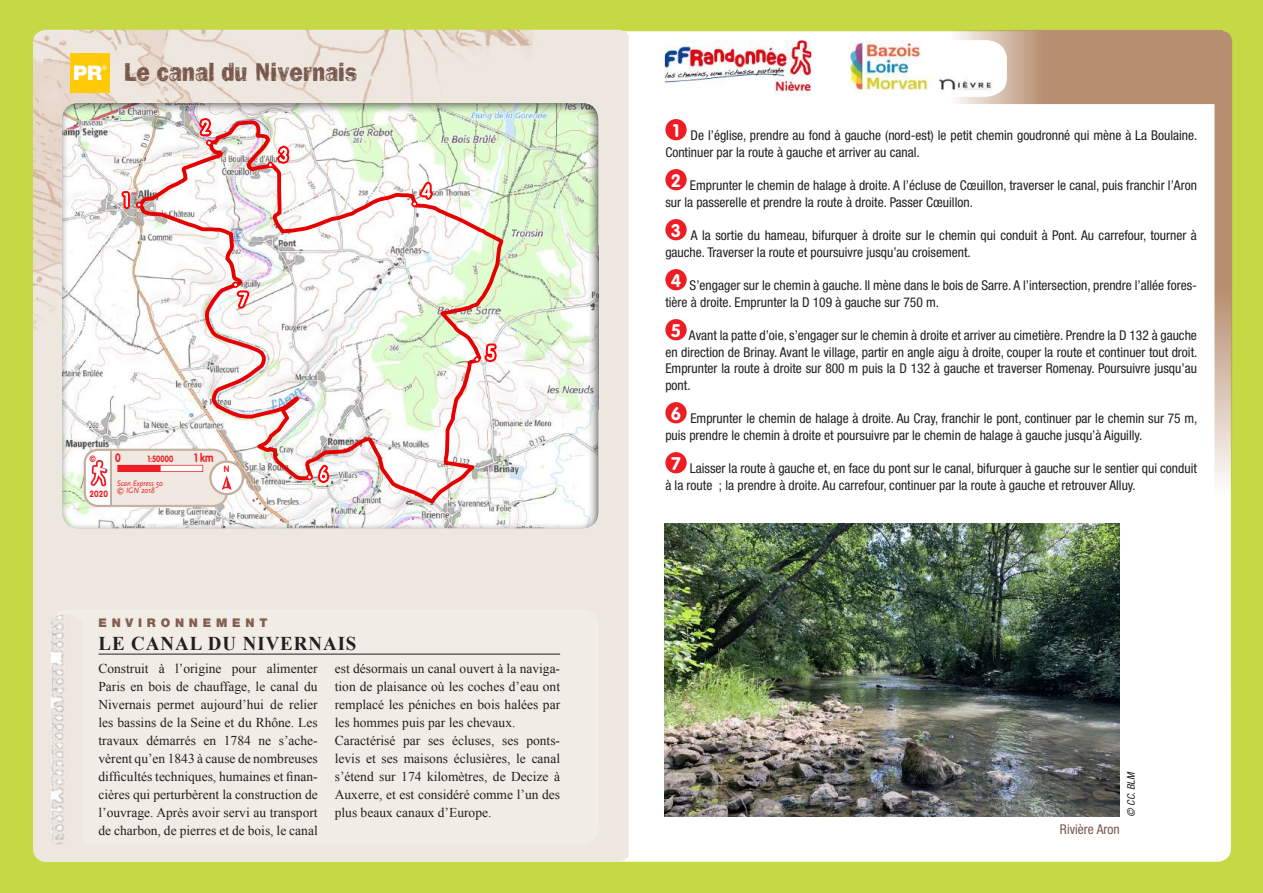
<style>
.page{position:relative;width:1263px;height:893px;background:#fff}
.page>*{position:absolute;margin:0;border:0;box-sizing:border-box;transform-origin:0 0}
.t1{font:27px "Frankie OTF";color:#78594e;scale:.83 1}
.t2{font:700 19.5px "Times New Roman";letter-spacing:.05em;color:#231f20}
.t3{font:condensed 13.5px/16.5px "Helvetica Neue LT Std";color:#231f20}
.t4{font:13.5px/18px "Times New Roman";color:#231f20;text-align:justify}
.t5{font:condensed 13.5px "Helvetica Neue LT Std";color:#78594e}
.t6{font:900 12px "Helvetica Neue LT Std";letter-spacing:.4em;color:#81604f}
.t7{font:700 12px "VAG Rounded Std";color:#ee1d23;scale:.82 1}
.t8{font:italic condensed 10.5px "Helvetica Neue LT Std";color:#231f20}
.t9{font:700 9px "VAG Rounded Std";color:#ee1d23;scale:.82 1}
.t10{font:700 9px "VAG Rounded Std";color:#ee1d23;scale:.9 1}
.t11{font:italic 8.25px/6.9px "Scala Sans";color:#ee1d23;scale:.9 1}
.t12{font:6.15px "Helvetica Neue LT Std";color:#fff}
.s1{font-family:"Helvetica Neue LT Std";font-weight:900;font-size:20.1px;color:#fff}
</style>
<div class="page">
<div style="left:0;top:0;width:631px;height:893px;background:#c4d944"></div>
<div style="left:631px;top:0;width:632px;height:893px;background:#c4d944"></div>
<div style="left:632px;top:31px;width:599px;height:831px;background:#fff"></div>
<img style="left:33px;top:30px;width:596px;height:832px">
<div style="left:665px;top:119px;width:22px;height:21px;background:#ee1d23;border-radius:50%"></div>
<div style="left:665px;top:169px;width:22px;height:21px;background:#ee1d23;border-radius:50%"></div>
<div style="left:665px;top:219px;width:22px;height:21px;background:#ee1d23;border-radius:50%"></div>
<div style="left:665px;top:269px;width:22px;height:21px;background:#ee1d23;border-radius:50%"></div>
<div style="left:665px;top:319px;width:22px;height:21px;background:#ee1d23;border-radius:50%"></div>
<div style="left:665px;top:402px;width:22px;height:21px;background:#ee1d23;border-radius:50%"></div>
<div style="left:665px;top:452px;width:22px;height:21px;background:#ee1d23;border-radius:50%"></div>
<div style="left:71px;top:54px;width:39px;height:39px;background:#feca0a"></div>
<div style="left:62px;top:102px;width:537px;height:427px;background:#231f20;opacity:.75"></div>
<svg style="left:84px;top:449px;width:160px;height:58px;background:#edd9d4"></svg>
<div style="left:51px;top:609px;width:548px;height:236px;background:#f2ece6;border-radius:18px"></div>
<hr style="left:98px;top:654px;width:462px;height:1px;background:#231f20">
<img style="left:51px;top:615px;width:18px;height:230px">
<svg style="left:653px;top:40px;width:170px;height:57px"></svg>
<img style="left:665px;top:40px;width:146px;height:57px">
<svg style="left:838px;top:30px;width:394px;height:667px;background:#f7f3ef"></svg>
<img style="left:849px;top:40px;width:147px;height:57px">
<img style="left:664px;top:523px;width:456px;height:294px">
<h1 class="t1" style="left:73px;top:56px;width:343px"><span class="s1">PR</span> Le canal du Nivernais</h1>
<p class="t12" style="left:102px;top:65px;width:6px">®</p>
<p class="t10" style="left:89px;top:453px;width:9px">©</p>
<p class="t7" style="left:115px;top:451px;width:8px">0</p>
<p class="t9" style="left:147px;top:454px;width:33px">1:50000</p>
<p class="t7" style="left:194px;top:451px;width:25px">1 km</p>
<p class="t10" style="left:90px;top:489px;width:22px">2020</p>
<p class="t11" style="left:117px;top:480px;width:53px">Scan Express 50 © IGN 2018</p>
<p class="t10" style="left:224px;top:463px;width:8px">N</p>
<p class="t6" style="left:98px;top:616px;width:170px">ENVIRONNEMENT</p>
<h2 class="t2" style="left:98px;top:630px;width:260px">LE CANAL DU NIVERNAIS</h2>
<p class="t4" style="left:98px;top:659px;width:221px">Construit à l’origine pour alimenter Paris en bois de chauffage, le canal du Nivernais permet aujourd’hui de relier les bassins de la Seine et du Rhône. Les travaux démarrés en 1784 ne s’ache&shy;vèrent qu’en 1843 à cause de nombreuses difficultés techniques, humaines et finan&shy;cières qui perturbèrent la construction de l’ouvrage. Après avoir servi au transport de charbon, de pierres et de bois, le canal</p>
<p class="t4" style="left:335px;top:659px;width:227px;text-align:left">est désormais un canal ouvert à la naviga&shy;tion de plaisance où les coches d’eau ont remplacé les péniches en bois halées par les hommes puis par les chevaux.<br>Caractérisé par ses écluses, ses ponts&shy;levis et ses maisons éclusières, le canal s’étend sur 174 kilomètres, de Decize à Auxerre, et est considéré comme l’un des plus beaux canaux d’Europe.</p>
<p class="t3" style="left:665px;top:127px;width:534px;text-indent:7px"><sup>1</sup> De l’église, prendre au fond à gauche (nord-est) le petit chemin goudronné qui mène à La Boulaine.<br>Continuer par la route à gauche et arriver au canal.</p>
<p class="t3" style="left:665px;top:177px;width:533px;text-indent:5px"><sup>2</sup> Emprunter le chemin de halage à droite. A l’écluse de Cœuillon, traverser le canal, puis franchir l’Aron sur la passerelle et prendre la route à droite. Passer Cœuillon.</p>
<p class="t3" style="left:665px;top:227px;width:533px;text-indent:5px"><sup>3</sup> A la sortie du hameau, bifurquer à droite sur le chemin qui conduit à Pont. Au carrefour, tourner à gauche. Traverser la route et poursuivre jusqu’au croisement.</p>
<p class="t3" style="left:665px;top:277px;width:533px;text-indent:5px"><sup>4</sup> S’engager sur le chemin à gauche. Il mène dans le bois de Sarre. A l’intersection, prendre l’allée fores&shy;tière à droite. Emprunter la D 109 à gauche sur 750 m.</p>
<p class="t3" style="left:665px;top:327px;width:533px;text-align:justify;text-indent:5px"><sup>5</sup> Avant la patte d’oie, s’engager sur le chemin à droite et arriver au cimetière. Prendre la D 132 à gauche en direction de Brinay. Avant le village, partir en angle aigu à droite, couper la route et continuer tout droit.<br>Emprunter la route à droite sur 800 m puis la D 132 à gauche et traverser Romenay. Poursuivre jusqu’au pont.</p>
<p class="t3" style="left:665px;top:410px;width:534px;text-indent:5px"><sup>6</sup> Emprunter le chemin de halage à droite. Au Cray, franchir le pont, continuer par le chemin sur 75 m, puis prendre le chemin à droite et poursuivre par le chemin de halage à gauche jusqu’à Aiguilly.</p>
<p class="t3" style="left:665px;top:460px;width:533px;text-indent:6px"><sup>7</sup> Laisser la route à gauche et, en face du pont sur le canal, bifurquer à gauche sur le sentier qui conduit à la route ; la prendre à droite. Au carrefour, continuer par la route à gauche et retrouver Alluy.</p>
<p class="t5" style="left:1060px;top:821px;width:61px">Rivière Aron</p>
<p class="t8" style="left:1125px;top:817px;width:46px;rotate:-90deg">© CC. BLM</p>
</div>
